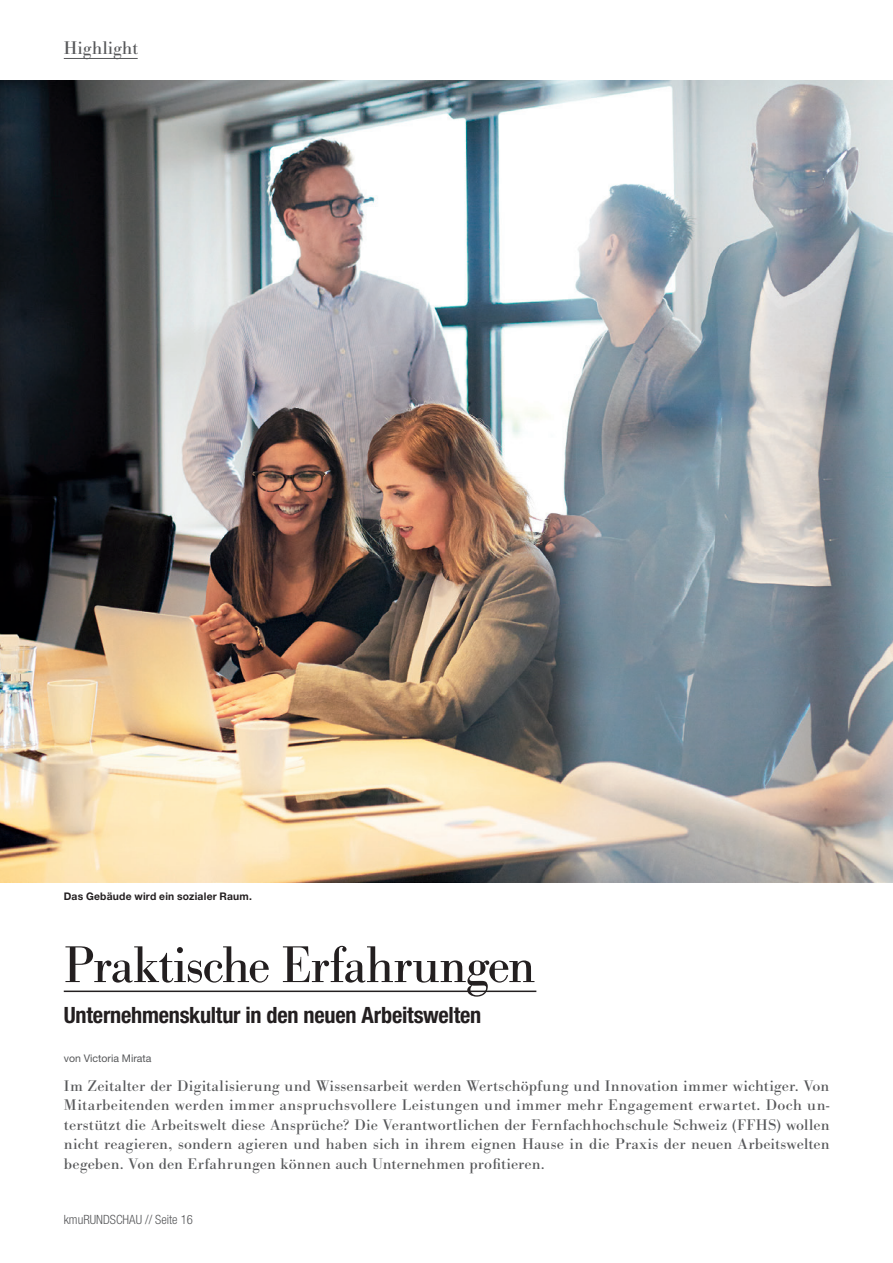
<style>
.page{position:relative;width:893px;height:1263px;background:#fff}
.page>*{position:absolute;margin:0;border:0;box-sizing:border-box;transform-origin:0 0}
.t1{font:53.55px "URW Bodoni T";letter-spacing:-.02em;color:#231f20}
.t2{font:700 condensed 22.5px "Helvetica Neue LT Std";letter-spacing:-.01em;color:#231f20}
.t3{font:18px "Bodoni Berthold BQ";letter-spacing:.03em;color:#57585a}
.t4{font:15.9px/19.5px "URW Bodoni T";letter-spacing:.005em;color:#57585a;text-align:justify;scale:1.05 1}
.t5{font:300 condensed 12.75px "Helvetica Neue LT Std";color:#57585a}
.t6{font:700 10.5px "Helvetica Neue LT Std";letter-spacing:.02em;color:#231f20}
.t7{font:10.5px "Helvetica Neue LT Std";color:#57585a}
</style>
<div class="page">
<hr style="left:64px;top:58px;width:74px;height:1px;background:#57585a">
<hr style="left:64px;top:990px;width:472px;height:2px;background:#231f20">
<img style="left:0;top:80px;width:893px;height:802px">
<p class="t3" style="left:64px;top:37px;width:76px">Highlight</p>
<p class="t6" style="left:64px;top:890px;width:190px">Das Gebäude wird ein sozialer Raum.</p>
<h1 class="t1" style="left:64px;top:936px;width:473px">Praktische Erfahrungen</h1>
<h2 class="t2" style="left:64px;top:1001px;width:419px">Unternehmenskultur in den neuen Arbeitswelten</h2>
<p class="t7" style="left:64px;top:1052px;width:89px">von Victoria Mirata</p>
<p class="t4" style="left:64px;top:1076px;width:731px">Im Zeitalter der Digitalisierung und Wissensarbeit werden Wertschöpfung und Innovation immer wichtiger. Von Mitarbeitenden werden immer anspruchsvollere Leistungen und immer mehr Engagement erwartet. Doch un&shy;terstützt die Arbeitswelt diese Ansprüche? Die Verantwortlichen der Fernfachhochschule Schweiz (FFHS) wollen nicht reagieren, sondern agieren und haben sich in ihrem eignen Hause in die Praxis der neuen Arbeitswelten begeben. Von den Erfahrungen können auch Unternehmen profitieren.</p>
<p class="t5" style="left:64px;top:1212px;width:131px">kmuRUNDSCHAU // Seite 16</p>
</div>
